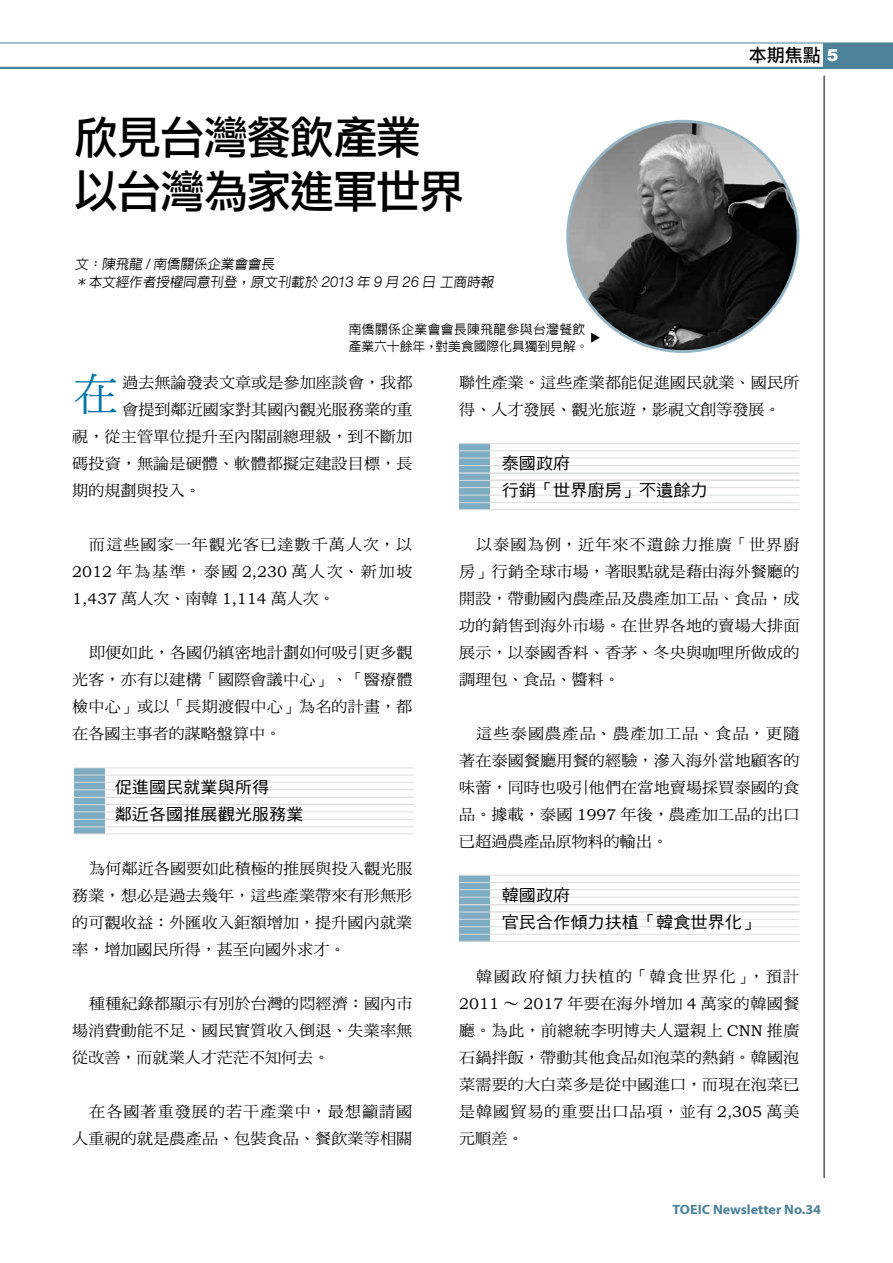
<style>
.page{position:relative;width:893px;height:1263px;background:#fff}
.page>*{position:absolute;margin:0;border:0;box-sizing:border-box;transform-origin:0 0}
.t1{font:45px/54px "Li Gothic Med";letter-spacing:-.03em;color:#000}
.t2{font:44.55px "DF Ming Std W5";color:#0075a9}
.t3{font:18px "Li Gothic Med";color:#000}
.t4{font:16.5px/27px "DF Hei Std W5";color:#000;scale:1.04 1}
.t5{font:15.45px/27px "DF Ming Std W5";letter-spacing:.01em;color:#000;text-align:justify;scale:1.04 1}
.t6{font:15.45px/27px "DF Ming Std W5";letter-spacing:.065em;color:#000;text-align:right;scale:1.04 1}
.t7{font:15.45px/27px "DF Ming Std W5";letter-spacing:.035em;color:#000;text-align:right;scale:1.04 1}
.t8{font:15.45px "Bookman Old Style";color:#000;scale:1.04 1}
.t9{font:500 13.5px/18px "AR Hei U30";color:#000}
.t10{font:700 13.5px "Myriad Pro";color:#4c829a;scale:1.05 1}
.t11{font:500 12.75px/16.5px "AR Hei U30";letter-spacing:.035em;color:#000}
.s1{font-family:"Arial";font-weight:900;font-size:16.5px;color:#fff}
.s2{font-family:"Bookman Old Style"}
.s3{font-family:"DF Ming Std W5"}
</style>
<div class="page">
<hr style="left:824px;top:76px;width:1px;height:1102px;background:#000">
<hr style="left:0;top:43px;width:893px;height:1px;background:#4c829a">
<hr style="left:0;top:67px;width:893px;height:2px;background:#4c829a">
<div style="left:824px;top:43px;width:69px;height:25px;background:#4c829a"></div>
<svg style="left:74px;top:768px;width:31px;height:29px"></svg>
<hr style="left:74px;top:775px;width:340px;height:1px;background:#dcdddd">
<hr style="left:74px;top:782px;width:340px;height:1px;background:#dcdddd">
<hr style="left:74px;top:789px;width:340px;height:1px;background:#dcdddd">
<hr style="left:74px;top:767px;width:340px;height:1px;background:#dcdddd">
<div style="left:74px;top:797px;width:31px;height:37px;background:#7dacc3"></div>
<hr style="left:74px;top:804px;width:340px;height:1px;background:#dcdddd">
<hr style="left:74px;top:811px;width:340px;height:1px;background:#dcdddd">
<hr style="left:74px;top:819px;width:340px;height:1px;background:#dcdddd">
<hr style="left:74px;top:826px;width:340px;height:1px;background:#dcdddd">
<hr style="left:74px;top:833px;width:340px;height:1px;background:#dcdddd">
<hr style="left:74px;top:797px;width:340px;height:1px;background:#dcdddd">
<div style="left:459px;top:444px;width:31px;height:36px;background:#7dacc3"></div>
<hr style="left:459px;top:450px;width:340px;height:1px;background:#dcdddd">
<hr style="left:459px;top:458px;width:340px;height:1px;background:#dcdddd">
<hr style="left:459px;top:465px;width:340px;height:1px;background:#dcdddd">
<hr style="left:459px;top:443px;width:340px;height:1px;background:#dcdddd">
<div style="left:459px;top:473px;width:31px;height:37px;background:#7dacc3"></div>
<hr style="left:459px;top:480px;width:340px;height:1px;background:#dcdddd">
<hr style="left:459px;top:487px;width:340px;height:1px;background:#dcdddd">
<hr style="left:459px;top:495px;width:340px;height:1px;background:#dcdddd">
<hr style="left:459px;top:502px;width:340px;height:1px;background:#dcdddd">
<hr style="left:459px;top:509px;width:340px;height:1px;background:#dcdddd">
<hr style="left:459px;top:473px;width:340px;height:1px;background:#dcdddd">
<div style="left:459px;top:875px;width:31px;height:37px;background:#7dacc3"></div>
<hr style="left:459px;top:882px;width:340px;height:1px;background:#dcdddd">
<hr style="left:459px;top:889px;width:340px;height:1px;background:#dcdddd">
<hr style="left:459px;top:897px;width:340px;height:1px;background:#dcdddd">
<hr style="left:459px;top:911px;width:340px;height:1px;background:#dcdddd">
<hr style="left:459px;top:875px;width:340px;height:1px;background:#dcdddd">
<div style="left:459px;top:905px;width:31px;height:36px;background:#7dacc3"></div>
<hr style="left:459px;top:912px;width:340px;height:1px;background:#dcdddd">
<hr style="left:459px;top:919px;width:340px;height:1px;background:#dcdddd">
<hr style="left:459px;top:926px;width:340px;height:1px;background:#dcdddd">
<hr style="left:459px;top:934px;width:340px;height:1px;background:#dcdddd">
<hr style="left:459px;top:941px;width:340px;height:1px;background:#dcdddd">
<hr style="left:459px;top:904px;width:340px;height:1px;background:#dcdddd">
<img style="left:568px;top:121px;width:230px;height:230px;border-radius:115px">
<svg style="left:591px;top:333px;width:9px;height:10px"></svg>
<h1 class="t1" style="left:74px;top:111px;width:392px">欣見台灣餐飲產業以台灣為家進軍世界</h1>
<p class="t9" style="left:75px;top:255px;width:422px">文：陳飛龍 / 南僑關係企業會會長<br>＊本文經作者授權同意刊登，原文刊載於 2013 年 9 月 26 日 工商時報</p>
<p class="t11" style="left:349px;top:321px;width:241px">南僑關係企業會會長陳飛龍參與台灣餐飲產業六十餘年，對美食國際化具獨到見解。</p>
<p class="t3" style="left:749px;top:46px;width:91px">本期焦點 <span class="s1">5</span></p>
<h2 class="t2" style="left:74px;top:370px;width:46px">在</h2>
<p class="t5" style="left:122px;top:368px;width:281px">過去無論發表文章或是參加座談會，我都</p>
<p class="t5" style="left:122px;top:395px;width:281px">會提到鄰近國家對其國內觀光服務業的重</p>
<p class="t5" style="left:72px;top:422px;width:328px">視，從主管單位提升至內閣副總理級，到不斷加</p>
<p class="t5" style="left:72px;top:449px;width:329px">碼投資，無論是硬體、軟體都擬定建設目標，長</p>
<p class="t5" style="left:72px;top:476px;width:125px">期的規劃與投入。</p>
<p class="t6" style="left:72px;top:530px;width:329px">而這些國家一年觀光客已達數千萬人次，以<br><span class="s2">2012</span> 年為基準，泰國 <span class="s2">2,230</span> 萬人次、新加坡</p>
<p class="t8" style="left:72px;top:589px;width:254px">1,437 <span class="s3">萬人次、南韓</span> 1,114 <span class="s3">萬人次。</span></p>
<p class="t5" style="left:72px;top:638px;width:329px;text-indent:17px">即便如此，各國仍縝密地計劃如何吸引更多觀光客，亦有以建構「國際會議中心」、「醫療體檢中心」或以「長期渡假中心」為名的計畫，都在各國主事者的謀略盤算中。</p>
<p class="t4" style="left:115px;top:774px;width:199px">促進國民就業與所得<br>鄰近各國推展觀光服務業　</p>
<p class="t5" style="left:72px;top:854px;width:329px;text-indent:17px">為何鄰近各國要如此積極的推展與投入觀光服務業，想必是過去幾年，這些產業帶來有形無形的可觀收益：外匯收入鉅額增加，提升國內就業率，增加國民所得，甚至向國外求才。</p>
<p class="t5" style="left:72px;top:989px;width:329px;text-indent:17px">種種紀錄都顯示有別於台灣的悶經濟：國內市場消費動能不足、國民實質收入倒退、失業率無從改善，而就業人才茫茫不知何去。</p>
<p class="t7" style="left:72px;top:1097px;width:328px">在各國著重發展的若干產業中，最想籲請國人重視的就是農產品、包裝食品、餐飲業等相關</p>
<p class="t5" style="left:459px;top:368px;width:328px">聯性產業。這些產業都能促進國民就業、國民所得、人才發展、觀光旅遊，影視文創等發展。</p>
<p class="t4" style="left:502px;top:450px;width:199px">泰國政府　<br>行銷「世界廚房」不遺餘力</p>
<p class="t5" style="left:459px;top:530px;width:329px;text-indent:17px">以泰國為例，近年來不遺餘力推廣「世界廚房」行銷全球市場，著眼點就是藉由海外餐廳的開設，帶動國內農產品及農產加工品、食品，成功的銷售到海外市場。在世界各地的賣場大排面展示，以泰國香料、香茅、冬央與咖哩所做成的調理包、食品、醬料。</p>
<p class="t5" style="left:459px;top:719px;width:329px;text-indent:17px">這些泰國農產品、農產加工品、食品，更隨著在泰國餐廳用餐的經驗，滲入海外當地顧客的味蕾，同時也吸引他們在當地賣場採買泰國的食品。據載，泰國 <span class="s2">1997</span> 年後，農產加工品的出口已超過農產品原物料的輸出。</p>
<p class="t4" style="left:502px;top:882px;width:249px">韓國政府　<br>官民合作傾力扶植「韓食世界化」</p>
<p class="t5" style="left:459px;top:962px;width:329px;text-indent:17px">韓國政府傾力扶植的「韓食世界化」，預計<span class="s2">2011</span> ∼ <span class="s2">2017</span> 年要在海外增加 <span class="s2">4</span> 萬家的韓國餐廳。為此，前總統李明博夫人還親上 <span class="s2">CNN</span> 推廣石鍋拌飯，帶動其他食品如泡菜的熱銷。韓國泡菜需要的大白菜多是從中國進口，而現在泡菜已是韓國貿易的重要出口品項，並有 <span class="s2">2,305</span> 萬美元順差。</p>
<p class="t10" style="left:673px;top:1201px;width:143px">TOEIC Newsletter No.34</p>
</div>
